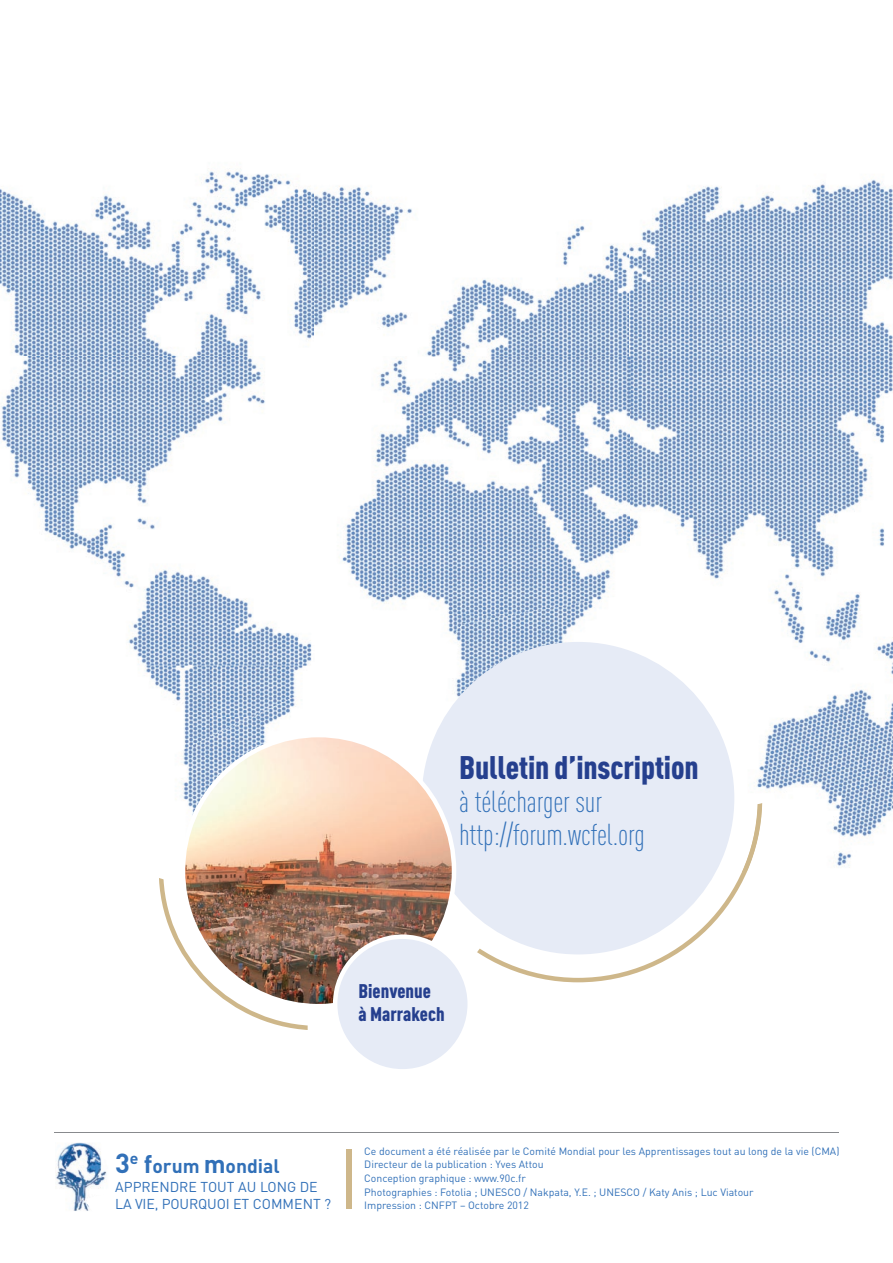
<style>
.page{position:relative;width:893px;height:1263px;background:#fff}
.page>*{position:absolute;margin:0;border:0;box-sizing:border-box;transform-origin:0 0}
.t1{font:900 32.25px "DIN Cond";letter-spacing:-.005em;color:#253f8e}
.t2{font:300 29.85px/33px "DIN Cond";letter-spacing:-.005em;color:#3170b8}
.t3{font:900 19.5px/23.4px "DIN Cond";color:#253f8e}
.t4{font:700 19.35px "DIN";color:#3170b8}
.t5{font:14.1px/17px "DIN";color:#3170b8}
.t6{font:10.5px/13.5px "DIN";color:#3170b8}
.s1{font-size:27.15px}
.s2{font-size:25.05px}
</style>
<div class="page">
<svg style="left:159px;top:878px;width:149px;height:152px"></svg>
<svg style="left:509px;top:969px;width:138px;height:13px"></svg>
<svg style="left:457px;top:872px;width:290px;height:97px"></svg>
<img style="left:0;top:171px;width:630px;height:185px">
<img style="left:630px;top:179px;width:263px;height:435px">
<img style="left:1px;top:356px;width:311px;height:309px">
<img style="left:339px;top:356px;width:292px;height:247px">
<img style="left:775px;top:614px;width:118px;height:254px">
<img style="left:145px;top:665px;width:65px;height:32px">
<img style="left:210px;top:665px;width:97px;height:32px">
<img style="left:726px;top:820px;width:7px;height:28px">
<img style="left:175px;top:697px;width:121px;height:36px">
<img style="left:742px;top:818px;width:20px;height:54px">
<img style="left:424px;top:577px;width:302px;height:294px">
<img style="left:725px;top:575px;width:50px;height:243px">
<hr style="left:54px;top:1132px;width:785px;height:1px;background:#888a8d">
<img style="left:56px;top:1142px;width:51px;height:69px">
<div style="left:347px;top:1149px;width:5px;height:60px;background:#ceb78a"></div>
<div style="left:422px;top:642px;width:312px;height:312px;background:#e6ebf6;border-radius:50%"></div>
<img style="left:181px;top:733px;width:275px;height:275px">
<svg style="left:333px;top:934px;width:139px;height:135px"></svg>
<h1 class="t1" style="left:459px;top:747px;width:241px">Bulletin d’inscription</h1>
<h2 class="t2" style="left:459px;top:785px;width:187px">à télécharger sur http://forum.wcfel.org</h2>
<h3 class="t3" style="left:358px;top:978px;width:88px">Bienvenue<br>à Marrakech</h3>
<h3 class="t4" style="left:115px;top:1153px;width:166px"><span class="s1">3</span><sup>e</sup> <span class="s2">f</span>orum <span class="s2">m</span>ondial</h3>
<h3 class="t5" style="left:115px;top:1178px;width:218px">APPRENDRE TOUT AU LONG DE<br>LA VIE, POURQUOI ET COMMENT ?</h3>
<p class="t6" style="left:364px;top:1144px;width:477px">Ce document a été réalisée par le Comité Mondial pour les Apprentissages tout au long de la vie (CMA)<br>Directeur de la publication : Yves Attou<br>Conception graphique : www.90c.fr<br>Photographies : Fotolia ; UNESCO / Nakpata, Y.E. ; UNESCO / Katy Anis ; Luc Viatour<br>Impression : CNFPT – Octobre 2012</p>
</div>
